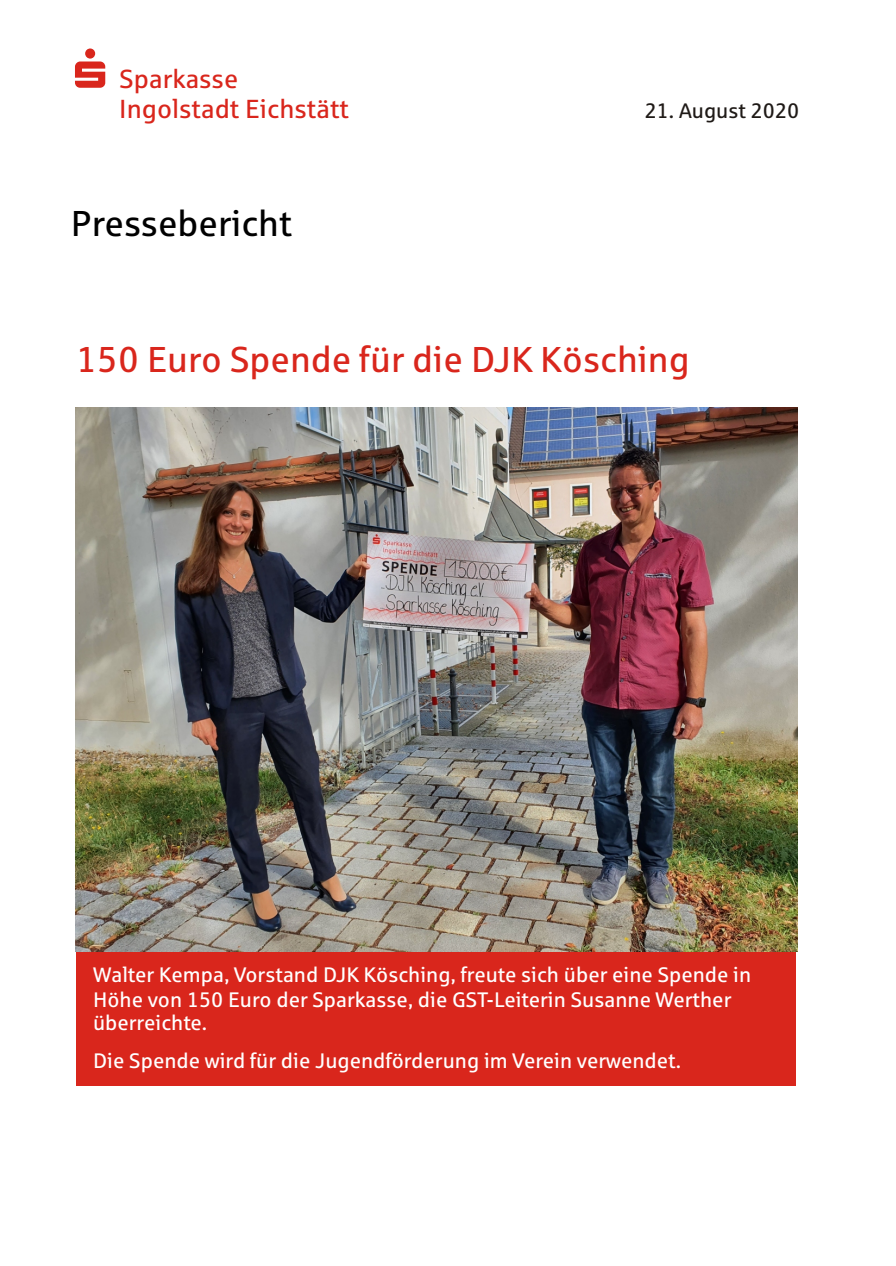
<style>
.page{position:relative;width:896px;height:1266px;background:#fff}
.page>*{position:absolute;margin:0;border:0;box-sizing:border-box;transform-origin:0 0}
.t1{font:36px "Sparkasse Rg";color:#d9261c}
.t2{font:36px "Sparkasse Rg";color:#000}
.t3{font:26.1px "Sparkasse Rg";color:#d9261c}
.t4{font:21px/23.9px "Sparkasse Rg";color:#fff}
.t5{font:21px "Sparkasse Rg";color:#1f1a17}
</style>
<div class="page">
<svg style="left:75px;top:49px;width:30px;height:39px"></svg>
<div style="left:77px;top:946px;width:719px;height:139px;background:#d9261c"></div>
<img style="left:76px;top:408px;width:721px;height:544px">
<p class="t3" style="left:120px;top:68px;width:120px">Sparkasse</p>
<p class="t3" style="left:119px;top:99px;width:231px">Ingolstadt Eichstätt</p>
<h1 class="t2" style="left:71px;top:209px;width:223px">Pressebericht</h1>
<p class="t5" style="left:644px;top:103px;width:156px">21. August 2020</p>
<h1 class="t1" style="left:76px;top:345px;width:614px">150 Euro Spende für die DJK Kösching</h1>
<p class="t4" style="left:93px;top:964px;width:659px">Walter Kempa, Vorstand DJK Kösching, freute sich über eine Spende in<br>Höhe von 150 Euro der Sparkasse, die GST-Leiterin Susanne Werther überreichte.</p>
<p class="t4" style="left:93px;top:1050px;width:589px">Die Spende wird für die Jugendförderung im Verein verwendet.</p>
</div>
